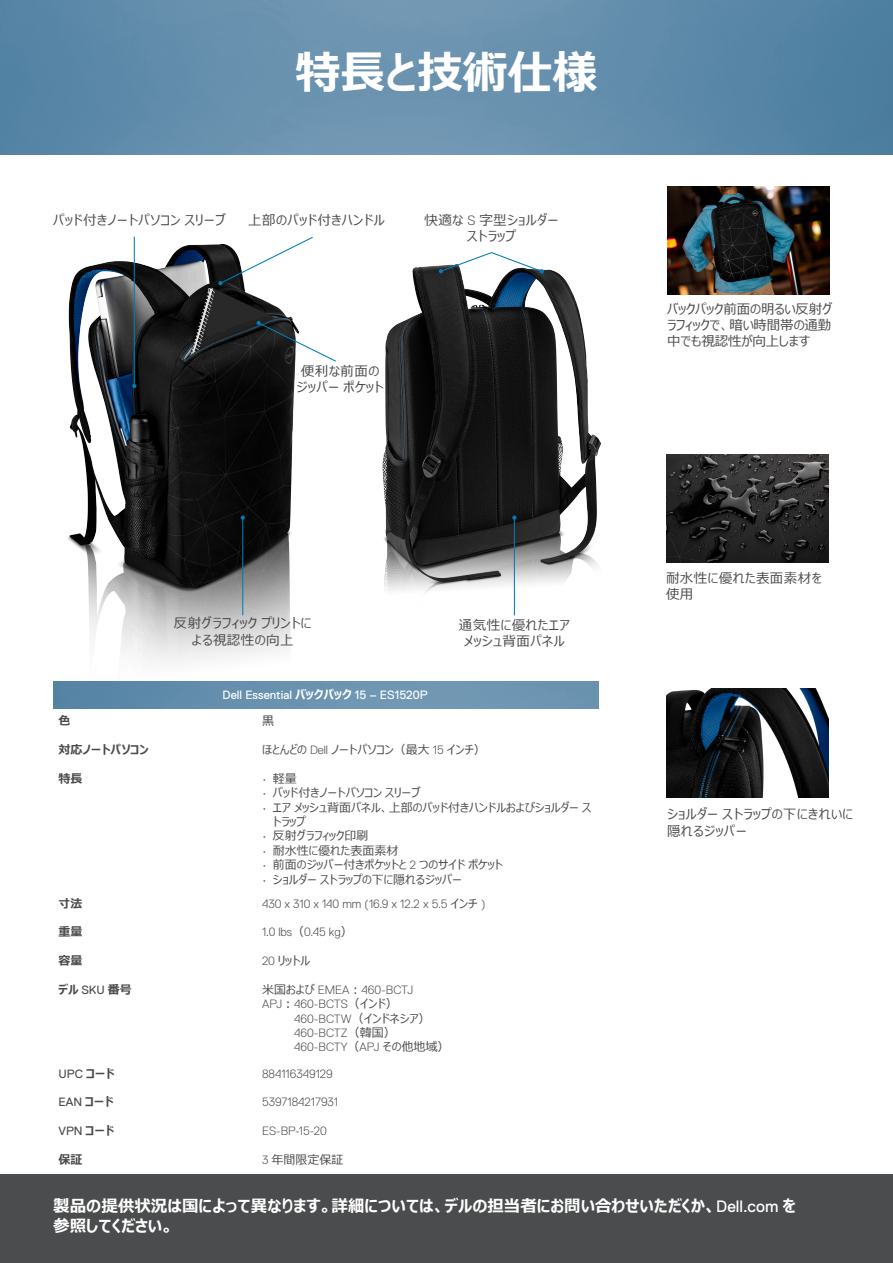
<style>
.page{position:relative;width:893px;height:1263px;background:#fff}
.page>*{position:absolute;margin:0;border:0;box-sizing:border-box;transform-origin:0 0}
.t1{font:700 45px "Meiryo UI";color:#fff}
.t2{font:700 16.5px/19.8px "Meiryo UI";color:#fff}
.Interior_-_body{font:13.5px/16.2px "Meiryo UI";letter-spacing:.03em;color:#4b4c4d;text-align:center}
.Spec_body{font:12px/14.4px "Meiryo UI";color:#4b4c4d}
.Spec_body-2{font:300 12px/14.4px "Dell Replica";color:#4b4c4d}
.Spec_body-3{font:12px "Dell Replica";color:#fff}
.Spec_body-4{font:700 12px "Meiryo UI";color:#4b4c4d}
.Spec_body-5{font:12px "Dell Replica";color:#4b4c4d}
.s1{font-family:"Dell Replica";font-weight:300}
.s2{font-family:"Meiryo UI";font-weight:700}
.s3{font-family:"Meiryo UI";font-weight:400}
.s4{font-family:"Dell Replica";font-weight:400}
</style>
<div class="page">
<img style="left:0;top:0;width:893px;height:155px">
<img style="left:382px;top:265px;width:219px;height:351px">
<img style="left:53px;top:236px;width:291px;height:446px">
<img style="left:53px;top:682px;width:545px;height:27px">
<svg style="left:439px;top:252px;width:105px;height:22px"></svg>
<svg style="left:218px;top:236px;width:96px;height:49px"></svg>
<svg style="left:257px;top:321px;width:80px;height:42px"></svg>
<div style="left:0;top:1174px;width:893px;height:89px;background:#4b4c4d"></div>
<img style="left:667px;top:187px;width:162px;height:108px">
<img style="left:666px;top:454px;width:162px;height:108px">
<img style="left:666px;top:689px;width:162px;height:108px">
<hr style="left:242px;top:518px;width:1px;height:97px;background:#007db8">
<svg style="left:241px;top:515px;width:4px;height:5px"></svg>
<hr style="left:134px;top:237px;width:1px;height:149px;background:#007db8">
<svg style="left:132px;top:384px;width:4px;height:4px"></svg>
<hr style="left:514px;top:518px;width:1px;height:97px;background:#007db8">
<svg style="left:512px;top:515px;width:4px;height:5px"></svg>
<p class="t1" style="left:295px;top:41px;width:303px">特長と技術仕様</p>
<p class="Interior_-_body" style="left:53px;top:212px;width:174px">パッド付きノートパソコンスリーブ</p>
<p class="Interior_-_body" style="left:248px;top:212px;width:138px">上部のパッド付きハンドル</p>
<p class="Interior_-_body" style="left:424px;top:212px;width:135px">快適な <span class="s1">S</span> 字型ショルダーストラップ</p>
<p class="Interior_-_body" style="left:297px;top:363px;width:89px">便利な前面のジッパーポケット</p>
<p class="Interior_-_body" style="left:174px;top:616px;width:139px">反射グラフィックプリントによる視認性の向上</p>
<p class="Interior_-_body" style="left:459px;top:618px;width:112px">通気性に優れたエアメッシュ背面パネル</p>
<p class="Spec_body-3" style="left:223px;top:688px;width:206px">Dell Essential <span class="s2">バックパック</span> 15 – ES1520P</p>
<p class="Spec_body-4" style="left:59px;top:713px;width:13px">色</p>
<p class="Spec_body" style="left:262px;top:714px;width:13px">黒</p>
<p class="Spec_body-4" style="left:59px;top:741px;width:92px">対応ノートパソコン</p>
<p class="Spec_body" style="left:262px;top:743px;width:225px">ほとんどの <span class="s1">Dell</span> ノートパソコン（最大 <span class="s1">15</span> インチ）</p>
<p class="Spec_body-4" style="left:59px;top:770px;width:25px">特長</p>
<p class="Spec_body" style="left:262px;top:772px;width:36px"><span class="s1">•</span> 軽量</p>
<p class="Spec_body" style="left:262px;top:786px;width:160px"><span class="s1">•</span> パッド付きノートパソコンスリーブ</p>
<p class="Spec_body" style="left:273px;top:801px;width:320px;text-indent:-11px"><span class="s1">•</span> エアメッシュ背面パネル、上部のパッド付きハンドルおよびショルダーストラップ</p>
<p class="Spec_body" style="left:262px;top:829px;width:108px"><span class="s1">•</span> 反射グラフィック印刷</p>
<p class="Spec_body" style="left:262px;top:844px;width:138px"><span class="s1">•</span> 耐水性に優れた表面素材</p>
<p class="Spec_body" style="left:262px;top:858px;width:243px"><span class="s1">•</span> 前面のジッパー付きポケットと <span class="s1">2</span> つのサイドポケット</p>
<p class="Spec_body" style="left:262px;top:873px;width:201px"><span class="s1">•</span> ショルダーストラップの下に隠れるジッパー</p>
<p class="Spec_body-4" style="left:59px;top:895px;width:25px">寸法</p>
<p class="Spec_body-2" style="left:262px;top:896px;width:225px">430 x 310 x 140 mm (16.9 x 12.2 x 5.5 <span class="s3">インチ</span> )</p>
<p class="Spec_body-4" style="left:59px;top:924px;width:25px">重量</p>
<p class="Spec_body-2" style="left:262px;top:925px;width:92px">1.0 lbs<span class="s3">（</span>0.45 kg<span class="s3">）</span></p>
<p class="Spec_body-4" style="left:59px;top:952px;width:25px">容量</p>
<p class="Spec_body" style="left:262px;top:954px;width:50px"><span class="s1">20</span> リットル</p>
<p class="Spec_body-4" style="left:59px;top:981px;width:75px">デル <span class="s4">SKU</span> 番号</p>
<p class="Spec_body-2" style="left:262px;top:982px;width:153px"><span class="s3">米国および</span> EMEA<span class="s3">：</span>460-BCTJ</p>
<p class="Spec_body-2" style="left:294px;top:997px;width:157px;text-indent:-32px">APJ<span class="s3">：</span> 460-BCTS<span class="s3">（インド）<br></span>460-BCTW<span class="s3">（インドネシア）<br></span>460-BCTZ<span class="s3">（韓国）<br></span>460-BCTY<span class="s3">（</span>APJ <span class="s3">その他地域）</span></p>
<p class="Spec_body-5" style="left:59px;top:1067px;width:57px">UPC <span class="s2">コード</span></p>
<p class="Spec_body-2" style="left:262px;top:1066px;width:72px">884116349129</p>
<p class="Spec_body-5" style="left:59px;top:1096px;width:57px">EAN <span class="s2">コード</span></p>
<p class="Spec_body-2" style="left:262px;top:1095px;width:77px">5397184217931</p>
<p class="Spec_body-5" style="left:59px;top:1124px;width:57px">VPN <span class="s2">コード</span></p>
<p class="Spec_body-2" style="left:262px;top:1124px;width:66px">ES-BP-15-20</p>
<p class="Spec_body-4" style="left:59px;top:1151px;width:25px">保証</p>
<p class="Spec_body" style="left:262px;top:1153px;width:83px"><span class="s1">3</span> 年間限定保証</p>
<p class="Interior_-_body" style="left:667px;top:302px;width:167px;text-align:justify">バックパック前面の明るい反射グラフィックで、暗い時間帯の通勤中でも視認性が向上します</p>
<p class="Interior_-_body" style="left:666px;top:571px;width:157px;text-align:left">耐水性に優れた表面素材を使用</p>
<p class="Interior_-_body" style="left:667px;top:807px;width:188px;text-align:left">ショルダーストラップの下にきれいに隠れるジッパー</p>
<p class="t2" style="left:53px;top:1197px;width:744px">製品の提供状況は国によって異なります。詳細については、デルの担当者にお問い合わせいただくか、<span class="s4">Dell.com</span> を参照してください。</p>
</div>
